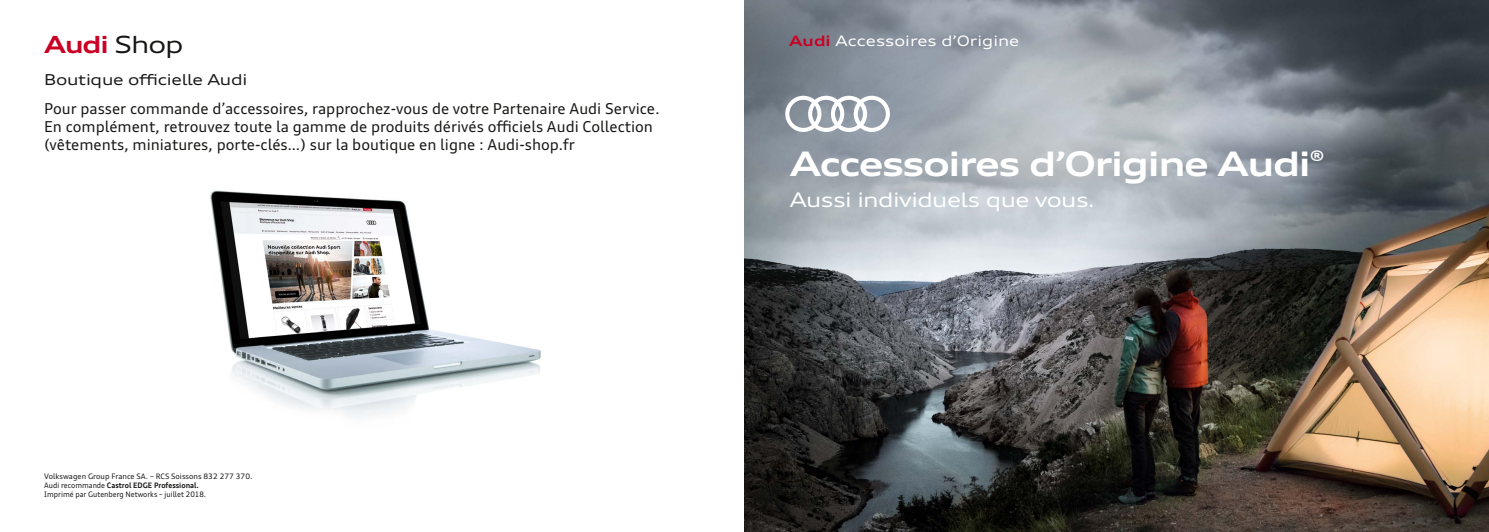
<style>
.page{position:relative;width:1489px;height:532px;background:#fff}
.page>*{position:absolute;margin:0;border:0;box-sizing:border-box;transform-origin:0 0}
.t1{font:700 expanded 33.75px "Audi Type";letter-spacing:-.04em;color:#fff}
.t2{font:700 expanded 23.62px "Audi Type";color:#ca0024}
.t3{font:expanded 20px "Audi Type";letter-spacing:-.03em;color:#fff}
.t4{font:15px/18px "Audi Type";color:#181716}
.t5{font:expanded 15px "Audi Type";letter-spacing:-.02em;color:#181716}
.t6{font:expanded 14.38px "Audi Type";color:#fff}
.t7{font:7.5px/9px "Audi Type";color:#181716}
.s1{font-weight:400;color:#181716}
.s2{font-weight:700}
.s3{font-weight:700;color:#ca0024}
</style>
<div class="page">
<img style="left:744px;top:0;width:744px;height:531px">
<img style="left:210px;top:190px;width:331px;height:228px">
<svg style="left:785px;top:96px;width:104px;height:36px"></svg>
<h2 class="t2" style="left:44px;top:30px;width:141px">Audi <span class="s1">Shop</span></h2>
<p class="t5" style="left:44px;top:70px;width:204px">Boutique officielle Audi</p>
<p class="t4" style="left:44px;top:99px;width:617px">Pour passer commande d’accessoires, rapprochez-vous de votre Partenaire Audi Service.<br>En complément, retrouvez toute la gamme de produits dérivés officiels Audi Collection (vêtements, miniatures, porte-clés…) sur la boutique en ligne : Audi-shop.fr</p>
<p class="t7" style="left:44px;top:471px;width:210px">Volkswagen Group France SA. – RCS Soissons 832 277 370.<br>Audi recommande <span class="s2">Castrol EDGE Professional.<br></span>Imprimé par Gutenberg Networks – juillet 2018.</p>
<p class="t6" style="left:789px;top:32px;width:231px"><span class="s3">Audi</span> Accessoires d’Origine</p>
<h1 class="t1" style="left:789px;top:143px;width:536px">Accessoires d’Origine Audi<sup>®</sup></h1>
<h3 class="t3" style="left:789px;top:187px;width:307px">Aussi individuels que vous.</h3>
</div>
